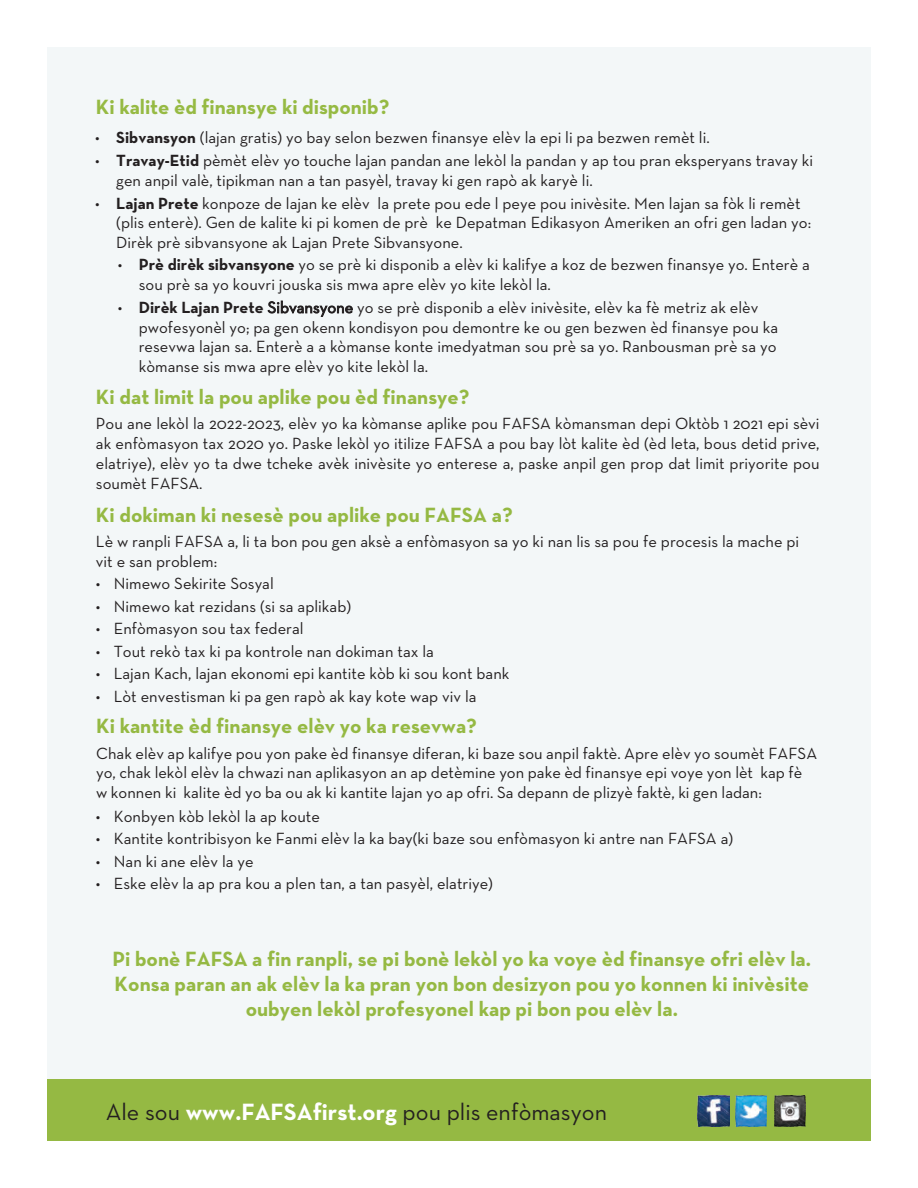
<style>
.page{position:relative;width:918px;height:1188px;background:#fff}
.page>*{position:absolute;margin:0;border:0;box-sizing:border-box;transform-origin:0 0}
.t1{font:24px "Neutraface Text";color:#231f20}
.t2{font:700 21px/25.2px "Neutraface Text";color:#95b943;text-align:center}
.t3{font:700 21px "Neutraface Text";color:#96ba43}
.t4{font:16.5px/19.8px "Neutraface Text";color:#231f20}
.s1{font-weight:700}
.s2{font-family:"Neutra Text"}
.s3{font-weight:700;color:#fff}
</style>
<div class="page">
<div style="left:47px;top:47px;width:824px;height:1087px;background:#f3f7f8"></div>
<div style="left:47px;top:1079px;width:824px;height:62px;background:#95b943"></div>
<img style="left:698px;top:1095px;width:31px;height:32px">
<img style="left:736px;top:1095px;width:31px;height:32px">
<img style="left:774px;top:1095px;width:32px;height:32px">
<p class="t3" style="left:96px;top:93px;width:295px">Ki kalite èd finansye ki disponib?</p>
<p class="t4" style="left:95px;top:128px;width:616px">• <span class="s1">Sibvansyon</span> (lajan gratis) yo bay selon bezwen finansye elèv la epi li pa bezwen remèt li.</p>
<p class="t4" style="left:116px;top:150px;width:698px;text-indent:-21px">• <span class="s1">Travay-Etid</span> pèmèt elèv yo touche lajan pandan ane lekòl la pandan y ap tou pran eksperyans travay ki gen anpil valè, tipikman nan a tan pasyèl, travay ki gen rapò ak karyè li.</p>
<p class="t4" style="left:116px;top:193px;width:696px;text-indent:-21px">• <span class="s1">Lajan Prete</span> konpoze de lajan ke elèv la prete pou ede l peye pou inivèsite. Men lajan sa fòk li remèt (plis enterè). Gen de kalite ki pi komen de prè ke Depatman Edikasyon Ameriken an ofri gen ladan yo:<br>Dirèk prè sibvansyone ak Lajan Prete Sibvansyone.</p>
<p class="t4" style="left:139px;top:255px;width:673px;text-indent:-21px">• <span class="s1">Prè dirèk sibvansyone</span> yo se prè ki disponib a elèv ki kalifye a koz de bezwen finansye yo. Enterè a sou prè sa yo kouvri jouska sis mwa apre elèv yo kite lekòl la.</p>
<p class="t4" style="left:139px;top:297px;width:641px;text-indent:-21px">• <span class="s1">Dirèk Lajan Prete</span> Sibvansyone yo se prè disponib a elèv inivèsite, elèv ka fè metriz ak elèv pwofesyonèl yo; pa gen okenn kondisyon pou demontre ke ou gen bezwen èd finansye pou ka resevwa lajan sa. Enterè a a kòmanse konte imedyatman sou prè sa yo. Ranbousman prè sa yo kòmanse sis mwa apre elèv yo kite lekòl la.</p>
<p class="t2" style="left:96px;top:384px;width:375px">Ki dat limit la pou aplike pou èd finansye?</p>
<p class="t4" style="left:96px;top:413px;width:725px;text-align:justify">Pou ane lekòl la 202<span class="s2">2</span>-202<span class="s2">3</span>, elèv yo ka kòmanse aplike pou FAFSA kòmansman depi Oktòb 1 202<span class="s2">1</span> epi sèvi ak enfòmasyon tax 20<span class="s2">20</span> yo. Paske lekòl yo itilize FAFSA a pou bay lòt kalite èd (èd leta, bous detid prive, elatriye), elèv yo ta dwe tcheke avèk inivèsite yo enterese a, paske anpil gen prop dat limit priyorite pou soumèt FAFSA.</p>
<p class="t2" style="left:96px;top:502px;width:418px">Ki dokiman ki nesesè pou aplike pou FAFSA a?</p>
<p class="t4" style="left:96px;top:531px;width:705px">Lè w ranpli FAFSA a, li ta bon pou gen aksè a enfòmasyon sa yo ki nan lis sa pou fe procesis la mache pi vit e san problem:</p>
<p class="t4" style="left:96px;top:573px;width:180px">• Nimewo Sekirite Sosyal</p>
<p class="t4" style="left:96px;top:596px;width:257px">• Nimewo kat rezidans (si sa aplikab)</p>
<p class="t4" style="left:96px;top:618px;width:209px">• Enfòmasyon sou tax federal</p>
<p class="t4" style="left:96px;top:641px;width:340px">• Tout rekò tax ki pa kontrole nan dokiman tax la</p>
<p class="t4" style="left:96px;top:663px;width:415px">• Lajan Kach, lajan ekonomi epi kantite kòb ki sou kont bank</p>
<p class="t4" style="left:96px;top:686px;width:382px">• Lòt envestisman ki pa gen rapò ak kay kote wap viv la</p>
<p class="t2" style="left:96px;top:713px;width:382px">Ki kantite èd finansye elèv yo ka resevwa?</p>
<p class="t4" style="left:96px;top:743px;width:723px">Chak elèv ap kalifye pou yon pake èd finansye diferan, ki baze sou anpil faktè. Apre elèv yo soumèt FAFSA yo, chak lekòl elèv la chwazi nan aplikasyon an ap detèmine yon pake èd finansye epi voye yon lèt kap fè w konnen ki kalite èd yo ba ou ak ki kantite lajan yo ap ofri. Sa depann de plizyè faktè, ki gen ladan:</p>
<p class="t4" style="left:96px;top:806px;width:226px">• Konbyen kòb lekòl la ap koute</p>
<p class="t4" style="left:96px;top:828px;width:639px">• Kantite kontribisyon ke Fanmi elèv la ka bay(ki baze sou enfòmasyon ki antre nan FAFSA a)</p>
<p class="t4" style="left:96px;top:851px;width:159px">• Nan ki ane elèv la ye</p>
<p class="t4" style="left:96px;top:873px;width:399px">• Eske elèv la ap pra kou a plen tan, a tan pasyèl, elatriye)</p>
<p class="t2" style="left:113px;top:946px;width:700px">Pi bonè FAFSA a fin ranpli, se pi bonè lekòl yo ka voye èd finansye ofri elèv la.<br>Konsa paran an ak elèv la ka pran yon bon desizyon pou yo konnen ki inivèsite oubyen lekòl profesyonel kap pi bon pou elèv la.</p>
<h1 class="t1" style="left:106px;top:1097px;width:503px">Ale sou <span class="s3">www.FAFSAfirst.org</span> pou plis enfòmasyon</h1>
</div>
